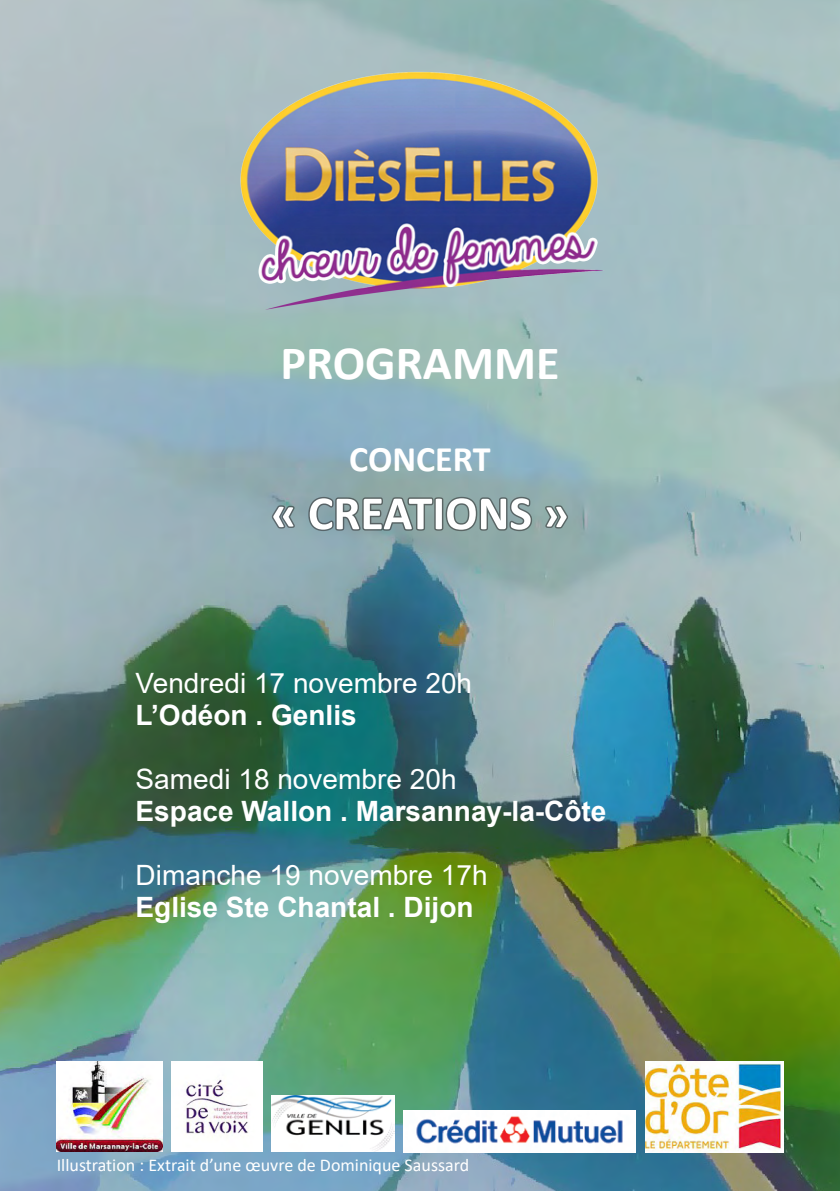
<style>
.page{position:relative;width:840px;height:1191px;background:#fff}
.page>*{position:absolute;margin:0;border:0;box-sizing:border-box;transform-origin:0 0}
.t1{font:700 48px "Calibri";color:#fff}
.t2{font:700 36px "Calibri";color:#fff}
.t3{font:700 28px "Arial";color:#fff}
.t4{font:28px "Arial";color:#fff}
.t5{font:18px "Calibri";color:#fff}
</style>
<div class="page">
<img style="left:0;top:0;width:839px;height:1191px">
<img style="left:210px;top:57px;width:419px;height:270px">
<img style="left:57px;top:1061px;width:105px;height:90px">
<img style="left:271px;top:1095px;width:123px;height:56px">
<img style="left:645px;top:1061px;width:137px;height:91px">
<img style="left:403px;top:1110px;width:232px;height:42px">
<img style="left:171px;top:1061px;width:91px;height:90px">
<svg style="left:272px;top:505px;width:23px;height:23px"></svg>
<svg style="left:308px;top:497px;width:224px;height:34px"></svg>
<svg style="left:544px;top:505px;width:23px;height:23px"></svg>
<h1 class="t1" style="left:280px;top:343px;width:280px">PROGRAMME</h1>
<p class="t2" style="left:349px;top:444px;width:143px">CONCERT</p>
<p class="t4" style="left:135px;top:672px;width:338px">Vendredi 17 novembre 20h</p>
<p class="t3" style="left:135px;top:704px;width:222px">L’Odéon . Genlis</p>
<p class="t4" style="left:135px;top:768px;width:322px">Samedi 18 novembre 20h</p>
<p class="t3" style="left:135px;top:800px;width:472px">Espace Wallon . Marsannay-la-Côte</p>
<p class="t4" style="left:135px;top:864px;width:353px">Dimanche 19 novembre 17h</p>
<p class="t3" style="left:135px;top:896px;width:339px">Eglise Ste Chantal . Dijon</p>
<p class="t5" style="left:57px;top:1157px;width:414px">Illustration : Extrait d’une œuvre de Dominique Saussard</p>
</div>
